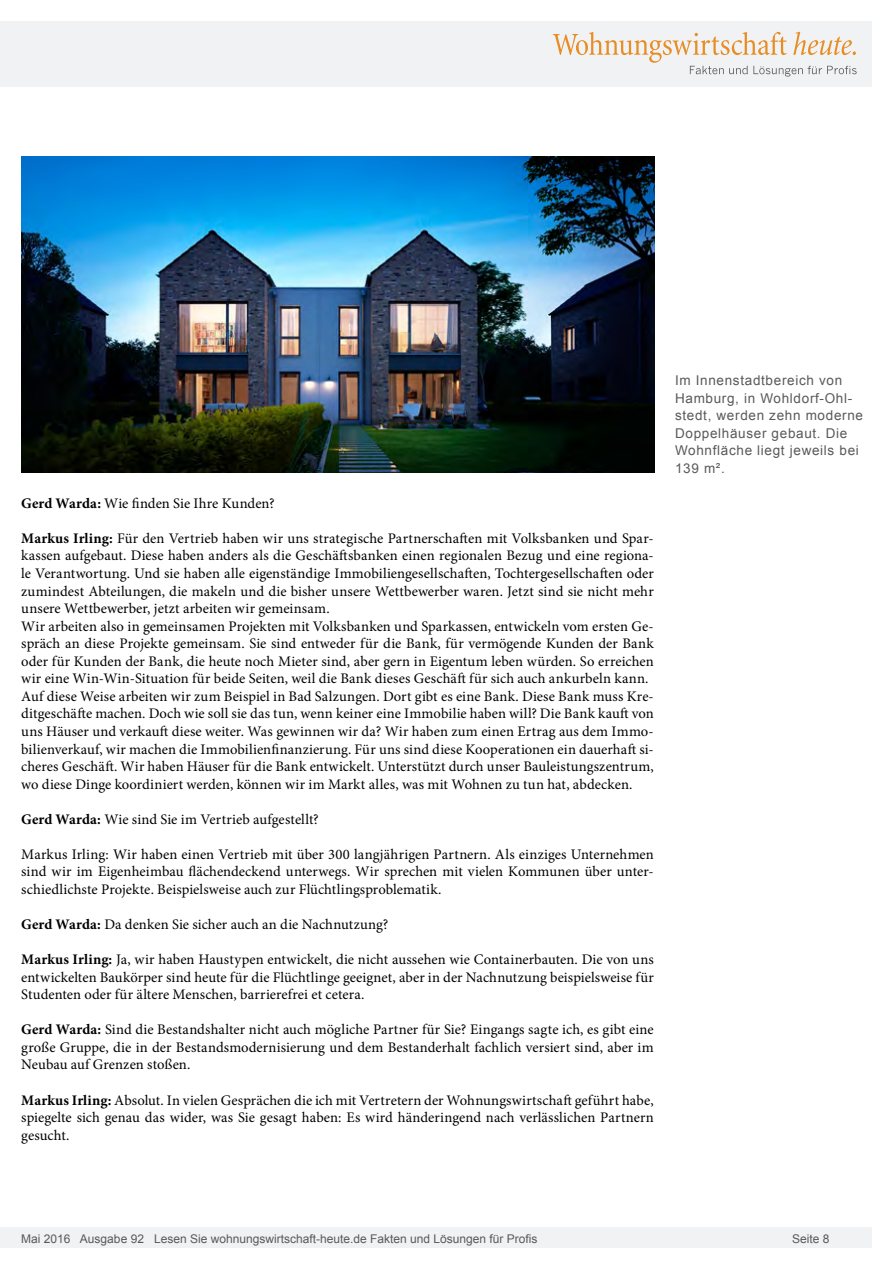
<style>
.page{position:relative;width:893px;height:1263px;background:#fff}
.page>*{position:absolute;margin:0;border:0;box-sizing:border-box;transform-origin:0 0}
.Fließtext_erste_Zeil{font:14.7px/17.5px "Minion Pro";letter-spacing:.005em;color:#000;text-align:justify}
.Bildunterschrift{font:13.5px/17.5px "Arial";letter-spacing:.05em;color:#595959}
.t1{font:12px "Arial";color:#595959}
.s1{font-weight:700}
</style>
<div class="page">
<div style="left:0;top:1227px;width:872px;height:20px;background:#f1f2f3"></div>
<div style="left:0;top:21px;width:872px;height:66px;background:#f1f2f3"></div>
<svg style="left:553px;top:32px;width:304px;height:45px"></svg>
<img style="left:21px;top:157px;width:634px;height:315px">
<p class="Fließtext_erste_Zeil" style="left:21px;top:494px;width:255px"><span class="s1">Gerd Warda:</span> Wie finden Sie Ihre Kunden?</p>
<p class="Fließtext_erste_Zeil" style="left:21px;top:529px;width:634px"><span class="s1">Markus Irling:</span> Für den Vertrieb haben wir uns strategische Partnerschaften mit Volksbanken und Spar&shy;kassen aufgebaut. Diese haben anders als die Geschäftsbanken einen regionalen Bezug und eine regiona&shy;le Verantwortung. Und sie haben alle eigenständige Immobiliengesellschaften, Tochtergesellschaften oder zumindest Abteilungen, die makeln und die bisher unsere Wettbewerber waren. Jetzt sind sie nicht mehr unsere Wettbewerber, jetzt arbeiten wir gemeinsam.</p>
<p class="Fließtext_erste_Zeil" style="left:21px;top:617px;width:634px">Wir arbeiten also in gemeinsamen Projekten mit Volksbanken und Sparkassen, entwickeln vom ersten Ge&shy;spräch an diese Projekte gemeinsam. Sie sind entweder für die Bank, für vermögende Kunden der Bank oder für Kunden der Bank, die heute noch Mieter sind, aber gern in Eigentum leben würden. So erreichen wir eine Win-Win-Situation für beide Seiten, weil die Bank dieses Geschäft für sich auch ankurbeln kann.</p>
<p class="Fließtext_erste_Zeil" style="left:21px;top:687px;width:634px">Auf diese Weise arbeiten wir zum Beispiel in Bad Salzungen. Dort gibt es eine Bank. Diese Bank muss Kre&shy;ditgeschäfte machen. Doch wie soll sie das tun, wenn keiner eine Immobilie haben will? Die Bank kauft von uns Häuser und verkauft diese weiter. Was gewinnen wir da? Wir haben zum einen Ertrag aus dem Immo&shy;bilienverkauf, wir machen die Immobilienfinanzierung. Für uns sind diese Kooperationen ein dauerhaft si&shy;cheres Geschäft. Wir haben Häuser für die Bank entwickelt. Unterstützt durch unser Bauleistungszentrum, wo diese Dinge koordiniert werden, können wir im Markt alles, was mit Wohnen zu tun hat, abdecken.</p>
<p class="Fließtext_erste_Zeil" style="left:21px;top:810px;width:299px"><span class="s1">Gerd Warda:</span> Wie sind Sie im Vertrieb aufgestellt?</p>
<p class="Fließtext_erste_Zeil" style="left:21px;top:845px;width:634px">Markus Irling: Wir haben einen Vertrieb mit über 300 langjährigen Partnern. Als einziges Unternehmen sind wir im Eigenheimbau flächendeckend unterwegs. Wir sprechen mit vielen Kommunen über unter&shy;schiedlichste Projekte. Beispielsweise auch zur Flüchtlingsproblematik.</p>
<p class="Fließtext_erste_Zeil" style="left:21px;top:916px;width:368px"><span class="s1">Gerd Warda:</span> Da denken Sie sicher auch an die Nachnutzung?</p>
<p class="Fließtext_erste_Zeil" style="left:21px;top:951px;width:634px"><span class="s1">Markus Irling:</span> Ja, wir haben Haustypen entwickelt, die nicht aussehen wie Containerbauten. Die von uns entwickelten Baukörper sind heute für die Flüchtlinge geeignet, aber in der Nachnutzung beispielsweise für Studenten oder für ältere Menschen, barrierefrei et cetera.</p>
<p class="Fließtext_erste_Zeil" style="left:21px;top:1021px;width:634px"><span class="s1">Gerd Warda:</span> Sind die Bestandshalter nicht auch mögliche Partner für Sie? Eingangs sagte ich, es gibt eine große Gruppe, die in der Bestandsmodernisierung und dem Bestanderhalt fachlich versiert sind, aber im Neubau auf Grenzen stoßen.</p>
<p class="Fließtext_erste_Zeil" style="left:21px;top:1091px;width:634px"><span class="s1">Markus Irling:</span> Absolut. In vielen Gesprächen die ich mit Vertretern der Wohnungswirtschaft geführt habe, spiegelte sich genau das wider, was Sie gesagt haben: Es wird händeringend nach verlässlichen Partnern gesucht.</p>
<p class="Bildunterschrift" style="left:675px;top:372px;width:189px">Im Innenstadtbereich von<br>Hamburg, in Wohldorf-Ohl&shy;stedt, werden zehn moderne<br>Doppelhäuser gebaut. Die<br>Wohnfläche liegt jeweils bei<br>139 m².</p>
<p class="t1" style="left:21px;top:1230px;width:518px">Mai 2016 Ausgabe 92 Lesen Sie wohnungswirtschaft-heute.de Fakten und Lösungen für Profis</p>
<p class="t1" style="left:792px;top:1231px;width:39px">Seite 8</p>
</div>
